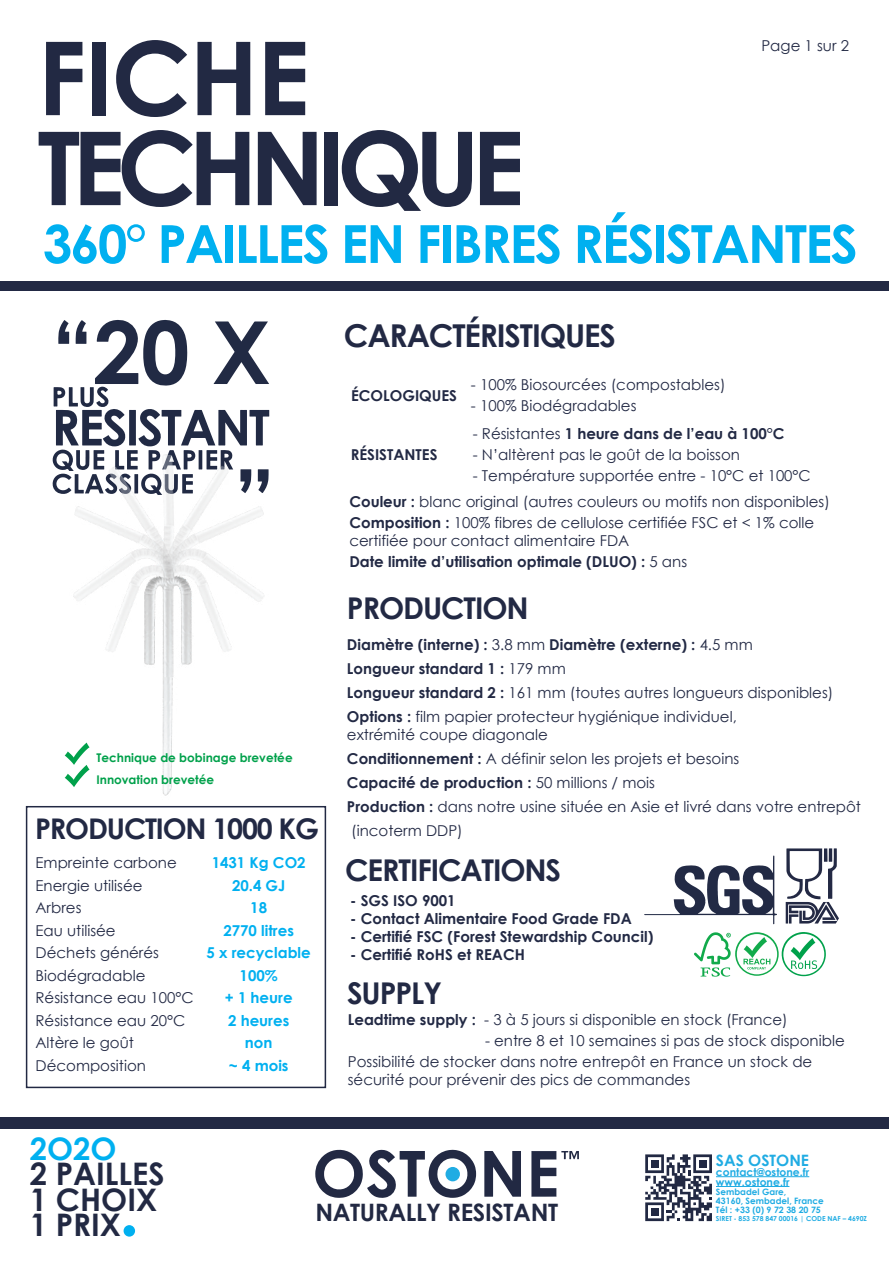
<style>
.page{position:relative;width:889px;height:1262px;background:#fff}
.page>*{position:absolute;margin:0;border:0;box-sizing:border-box;transform-origin:0 0}
.t1{font:700 102px/90px "Century Gothic";letter-spacing:-.08em;color:#222943}
.t2{font:700 52.5px "Century Gothic";letter-spacing:-.035em;color:#00b0f0}
.t3{font:700 31.5px "Century Gothic";letter-spacing:-.035em;color:#222944}
.t4{font:700 31.05px/25.5px "Century Gothic";color:#222943}
.t5{font:700 31.05px "Century Gothic";color:#00b0f0}
.t6{font:700 30px "Century Gothic";letter-spacing:-.035em;color:#222944}
.t7{font:700 28.5px "Century Gothic";letter-spacing:-.04em;color:#222944}
.t8{font:700 24px "Century Gothic";letter-spacing:-.015em;color:#222943}
.t9{font:700 15.6px "Century Gothic";color:#20ace3}
.t10{font:15px/22.5px "Century Gothic";color:#222944}
.t11{font:700 15px "Century Gothic";color:#222944}
.t12{font:700 15px/22.5px "Century Gothic";color:#00b0f0;text-align:center}
.t13{font:700 12px/22.2px "Century Gothic";color:#00a14b}
.t14{font:700 10.8px/9.8px "Century Gothic";color:#20ace3}
.t15{font:700 8.85px/8.9px "Century Gothic";color:#20ace3}
.t16{font:700 6.9px "Century Gothic";color:#20ace3}
.s1{font-weight:400}
.s2{font-weight:700}
</style>
<div class="page">
<div style="left:0;top:281px;width:888px;height:10px;background:#222944"></div>
<div style="left:26px;top:806px;width:300px;height:282px;border:2px solid #222943"></div>
<svg style="left:694px;top:932px;width:131px;height:44px"></svg>
<svg style="left:785px;top:848px;width:53px;height:75px"></svg>
<svg style="left:644px;top:856px;width:132px;height:68px"></svg>
<svg style="left:52px;top:320px;width:217px;height:174px"></svg>
<div style="left:0;top:1117px;width:888px;height:11px;background:#222944"></div>
<svg style="left:484px;top:1151px;width:37px;height:45px"></svg>
<svg style="left:531px;top:1151px;width:47px;height:46px"></svg>
<svg style="left:315px;top:1149px;width:161px;height:49px"></svg>
<div style="left:445px;top:1167px;width:15px;height:14px;background:#20ace3;border-radius:50%"></div>
<div style="left:123px;top:1225px;width:12px;height:11px;background:#00b0f0;border-radius:50%"></div>
<svg style="left:645px;top:1154px;width:66px;height:67px"></svg>
<div style="left:650px;top:1160px;width:8px;height:8px;background:#222943"></div>
<div style="left:698px;top:1160px;width:8px;height:7px;background:#222943"></div>
<div style="left:650px;top:1208px;width:8px;height:8px;background:#222943"></div>
<hr style="left:715px;top:1176px;width:94px;height:1px;background:#20ace3">
<hr style="left:715px;top:1186px;width:74px;height:1px;background:#20ace3">
<img style="left:63px;top:445px;width:206px;height:351px">
<svg style="left:65px;top:742px;width:24px;height:45px"></svg>
<h1 class="t1" style="left:37px;top:29px;width:488px">FICHE<br>TECHNIQUE</h1>
<p class="t10" style="left:761px;top:35px;width:89px">Page 1 sur 2</p>
<h2 class="t2" style="left:43px;top:204px;width:816px">360° PAILLES EN FIBRES RÉSISTANTES</h2>
<h3 class="t3" style="left:344px;top:311px;width:273px">CARACTÉRISTIQUES</h3>
<p class="t11" style="left:351px;top:384px;width:107px">ÉCOLOGIQUES</p>
<p class="t11" style="left:350px;top:443px;width:88px">RÉSISTANTES</p>
<p class="t10" style="left:471px;top:373px;width:256px">- 100% Biosourcées (compostables)</p>
<p class="t10" style="left:471px;top:394px;width:167px">- 100% Biodégradables</p>
<p class="t11" style="left:472px;top:422px;width:313px"><span class="s1">- Résistantes</span> 1 heure dans de l’eau à 100°C</p>
<p class="t10" style="left:472px;top:443px;width:269px">- N’altèrent pas le goût de la boisson</p>
<p class="t10" style="left:472px;top:464px;width:339px">- Température supportée entre - 10°C et 100°C</p>
<p class="t13" style="left:96px;top:746px;width:198px">Technique de bobinage brevetée<br>Innovation brevetée</p>
<h3 class="t7" style="left:35px;top:807px;width:285px">PRODUCTION 1000 KG</h3>
<p class="t10" style="left:36px;top:851px;width:159px">Empreinte carbone<br>Energie utilisée<br>Arbres<br>Eau utilisée<br>Déchets générés<br>Biodégradable<br>Résistance eau 100°C<br>Résistance eau 20°C<br>Altère le goût<br>Décomposition</p>
<p class="t12" style="left:206px;top:851px;width:106px">1431 Kg CO2<br>20.4 GJ<br>18<br>2770 litres<br>5 x recyclable<br>100%<br>+ 1 heure<br>2 heures<br>non<br>~ 4 mois</p>
<p class="t10" style="left:349px;top:490px;width:482px;line-height:21px"><span class="s2">Couleur :</span> blanc original (autres couleurs ou motifs non disponibles)<br><span class="s2">Composition :</span> 100% fibres de cellulose certifiée FSC et &lt; 1% colle</p>
<p class="t10" style="left:349px;top:529px;width:339px;line-height:21px">certifiée pour contact alimentaire FDA<br><span class="s2">Date limite d’utilisation optimale (DLUO) :</span> 5 ans</p>
<h3 class="t6" style="left:347px;top:585px;width:183px">PRODUCTION</h3>
<p class="t10" style="left:347px;top:632px;width:487px;line-height:24px"><span class="s2">Diamètre (interne) :</span> 3.8 mm <span class="s2">Diamètre (externe) :</span> 4.5 mm<br><span class="s2">Longueur standard 1 :</span> 179 mm<br><span class="s2">Longueur standard 2 :</span> 161 mm (toutes autres longueurs disponibles)<br><span class="s2">Options :</span> film papier protecteur hygiénique individuel,</p>
<p class="t10" style="left:347px;top:722px;width:515px;line-height:24px">extrémité coupe diagonale<br><span class="s2">Conditionnement :</span> A définir selon les projets et besoins<br><span class="s2">Capacité de production :</span> 50 millions / mois<br><span class="s2">Production :</span> dans notre usine située en Asie et livré dans votre entrepôt (incoterm DDP)</p>
<h3 class="t6" style="left:345px;top:847px;width:217px">CERTIFICATIONS</h3>
<p class="t11" style="left:350px;top:889px;width:107px">- SGS ISO 9001</p>
<p class="t11" style="left:350px;top:907px;width:283px">- Contact Alimentaire Food Grade FDA</p>
<p class="t11" style="left:350px;top:925px;width:304px">- Certifié FSC (Forest Stewardship Council)</p>
<p class="t11" style="left:350px;top:943px;width:176px">- Certifié RoHS et REACH</p>
<h3 class="t6" style="left:347px;top:970px;width:96px">SUPPLY</h3>
<p class="t10" style="left:348px;top:1008px;width:441px"><span class="s2">Leadtime supply :</span> - 3 à 5 jours si disponible en stock (France)</p>
<p class="t10" style="left:348px;top:1030px;width:498px;line-height:21px;text-indent:137px">- entre 8 et 10 semaines si pas de stock disponible<br>Possibilité de stocker dans notre entrepôt en France un stock de</p>
<p class="t10" style="left:348px;top:1068px;width:344px">sécurité pour prévenir des pics de commandes</p>
<h3 class="t5" style="left:30px;top:1124px;width:88px">2O2O</h3>
<h3 class="t4" style="left:30px;top:1159px;width:136px">2 PAILLES<br>1 CHOIX<br>1 PRIX</h3>
<h3 class="t8" style="left:315px;top:1194px;width:244px">NATURALLY RESISTANT</h3>
<p class="t9" style="left:715px;top:1148px;width:95px">SAS OSTONE</p>
<p class="t14" style="left:715px;top:1166px;width:95px">contact@ostone.fr www.ostone.fr</p>
<p class="t15" style="left:715px;top:1187px;width:109px">Sembadel Gare,<br>43160, Sembadel, France<br>Tél : +33 (0) 9 72 38 20 75</p>
<p class="t16" style="left:715px;top:1213px;width:152px">SIRET - 853 578 847 00016 | CODE NAF – 4690Z</p>
</div>
